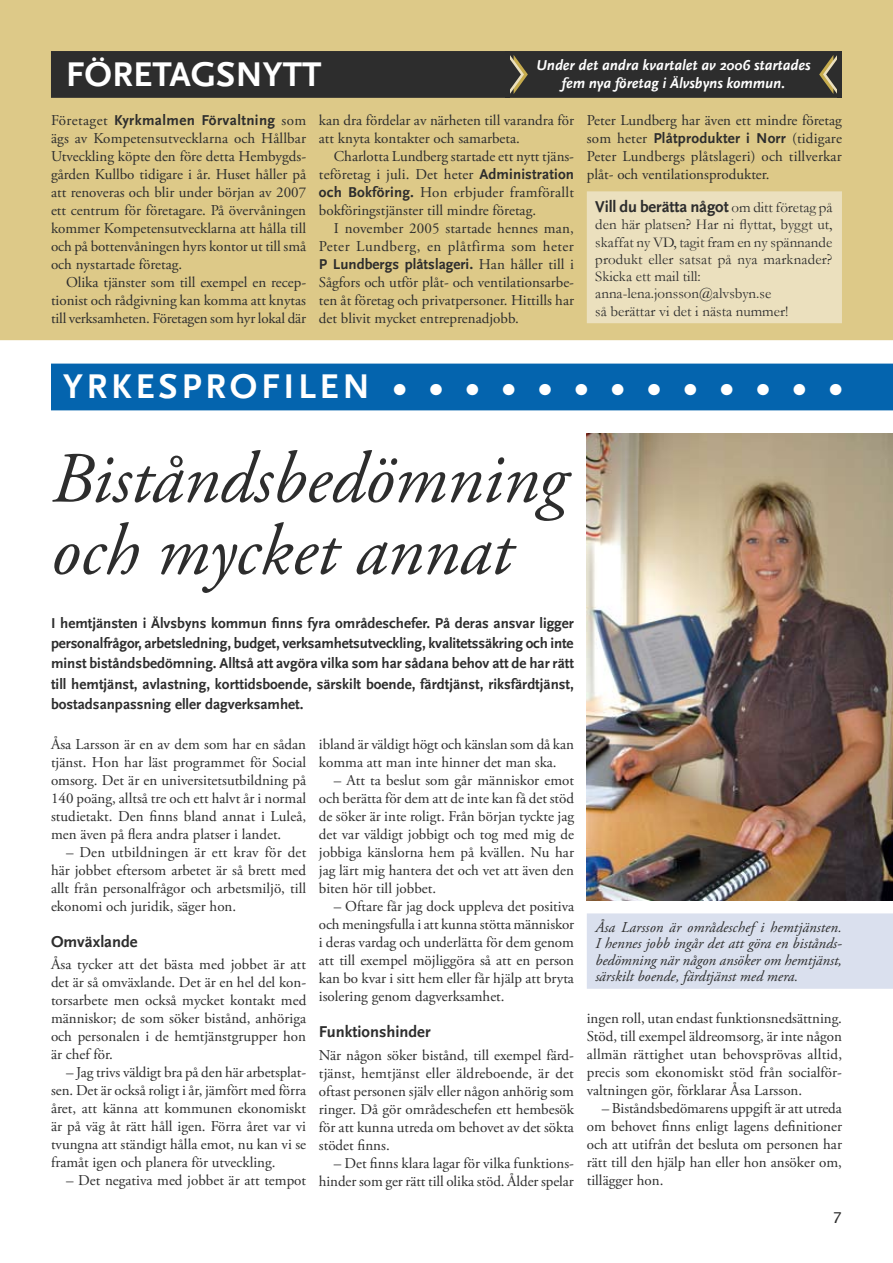
<style>
.page{position:relative;width:893px;height:1263px;background:#fff}
.page>*{position:absolute;margin:0;border:0;box-sizing:border-box;transform-origin:0 0}
.t1{font:italic 72px/72px "Adobe Garamond Pro";color:#2d2d2d}
.t2{font:700 36px "Scala Sans";letter-spacing:.1em;color:#fff}
.t3{font:700 36px "Scala Sans";color:#fff}
.t4{font:700 16.5px "Scala Sans";color:#2d2d2d}
.t5{font:15px/18px "Adobe Garamond Pro";color:#2d2d2d;text-align:justify}
.t6{font:700 15px/20.2px "Scala Sans";color:#2d2d2d;text-align:justify}
.t7{font:15px/17.2px "Garamond";color:#2d2d2d}
.t8{font:italic 15px/16.5px "Adobe Garamond Pro";color:#2d2d2d;text-align:justify}
.t9{font:italic 700 15px/18px "Scala Sans";color:#fff;text-align:center}
.t10{font:15px/18px "Adobe Garamond Pro";letter-spacing:.02em;color:#2d2d2d;text-align:right}
.t11{font:700 15px "Scala Sans";letter-spacing:.025em;color:#2d2d2d}
.t12{font:15px "Lucida Sans";color:#2d2d2d}
.s1{font-family:"Adobe Garamond Pro";font-weight:400}
.s2{font-family:"Scala Sans";font-weight:700}
.s3{font-family:"Adobe Garamond Pro"}
.s4{font-family:"Garamond";font-weight:400;font-size:15px}
</style>
<div class="page">
<img style="left:587px;top:434px;width:306px;height:467px">
<div style="left:0;top:0;width:893px;height:340px;background:#ddc988"></div>
<div style="left:52px;top:53px;width:788px;height:43px;background:#2d2d2d"></div>
<div style="left:51px;top:51px;width:791px;height:47px;border:3px solid #2d2d2d"></div>
<div style="left:588px;top:193px;width:252px;height:129px;background:#ebe0be"></div>
<div style="left:587px;top:191px;width:255px;height:132px;border:3px solid #ebe0be"></div>
<svg style="left:505px;top:47px;width:23px;height:51px"></svg>
<div style="left:505px;top:51px;width:5px;height:46px;background:#2d2d2d"></div>
<svg style="left:819px;top:51px;width:23px;height:51px"></svg>
<div style="left:837px;top:52px;width:5px;height:46px;background:#2d2d2d"></div>
<div style="left:51px;top:364px;width:842px;height:46px;background:#0464ae"></div>
<div style="left:587px;top:913px;width:306px;height:76px;background:#dae0ee"></div>
<h2 class="t3" style="left:66px;top:55px;width:257px">FÖRETAGSNYTT</h2>
<p class="t9" style="left:536px;top:57px;width:276px">Under det andra kvartalet av 2006 startades fem nya företag i Älvsbyns kommun.</p>
<p class="t11" style="left:51px;top:112px;width:257px"><span class="s1">Företaget</span> Kyrkmalmen Förvaltning <span class="s1">som</span></p>
<p class="t5" style="left:51px;top:130px;width:257px">ägs av Kompetensutvecklarna och Hållbar Utveckling köpte den före detta Hembygds&shy;gården Kullbo tidigare i år. Huset håller på att renoveras och blir under början av 2007 ett centrum för företagare. På övervåningen kommer Kompetensutvecklarna att hålla till och på bottenvåningen hyrs kontor ut till små och nystartade företag.</p>
<p class="t5" style="left:51px;top:274px;width:257px;text-indent:15px">Olika tjänster som till exempel en recep&shy;tionist och rådgivning kan komma att knytas till verksamheten. Företagen som hyr lokal där</p>
<p class="t5" style="left:319px;top:111px;width:257px">kan dra fördelar av närheten till varandra för att knyta kontakter och samarbeta.</p>
<p class="t5" style="left:319px;top:147px;width:257px;text-indent:15px">Charlotta Lundberg startade ett nytt tjäns&shy;teföretag i juli. Det heter <span class="s2">Administration och Bokföring.</span> Hon erbjuder framförallt bokföringstjänster till mindre företag.</p>
<p class="t10" style="left:319px;top:219px;width:256px">I november 2005 startade hennes man,<br>Peter Lundberg, en plåtfirma som heter</p>
<p class="t6" style="left:319px;top:254px;width:257px">P Lundbergs plåtslageri<span class="s3">.</span> <span class="s1">Han håller till i</span></p>
<p class="t5" style="left:319px;top:273px;width:257px">Sågfors och utför plåt- och ventilationsarbe&shy;ten åt företag och privatpersoner. Hittills har det blivit mycket entreprenadjobb.</p>
<p class="t5" style="left:587px;top:111px;width:257px">Peter Lundberg har även ett mindre företag</p>
<p class="t6" style="left:587px;top:128px;width:257px"><span class="s1">som heter</span> Plåtprodukter i Norr <span class="s1">(tidigare</span></p>
<p class="t5" style="left:587px;top:147px;width:256px">Peter Lundbergs plåtslageri) och tillverkar plåt- och ventilationsprodukter.</p>
<p class="t4" style="left:595px;top:198px;width:239px">Vill du berätta något <span class="s4">om ditt företag på</span></p>
<p class="t7" style="left:595px;top:216px;width:239px">den här platsen? Har ni flyttat, byggt ut, skaffat ny VD, tagit fram en ny spännande produkt eller satsat på nya marknader?<br>Skicka ett mail till: anna-lena.jonsson@alvsbyn.se<br>så berättar vi det i nästa nummer!</p>
<h2 class="t2" style="left:63px;top:367px;width:780px">YRKESPROFILEN • • • • • • • • • • • • •</h2>
<h1 class="t1" style="left:51px;top:445px;width:517px">Biståndsbedömning och mycket annat</h1>
<p class="t6" style="left:51px;top:613px;width:525px">I hemtjänsten i Älvsbyns kommun finns fyra områdeschefer. På deras ansvar ligger personalfrågor, arbetsledning, budget, verksamhetsutveckling, kvalitetssäkring och inte minst biståndsbedömning. Alltså att avgöra vilka som har sådana behov att de har rätt till hemtjänst, avlastning, korttidsboende, särskilt boende, färdtjänst, riksfärdtjänst, bostadsanpassning eller dagverksamhet.</p>
<p class="t5" style="left:51px;top:735px;width:257px">Åsa Larsson är en av dem som har en sådan tjänst. Hon har läst programmet för Social omsorg. Det är en universitetsutbildning på 140 poäng, alltså tre och ett halvt år i normal studietakt. Den finns bland annat i Luleå, men även på flera andra platser i landet.</p>
<p class="t5" style="left:51px;top:843px;width:257px;text-indent:15px">– Den utbildningen är ett krav för det här jobbet eftersom arbetet är så brett med allt från personalfrågor och arbetsmiljö, till ekonomi och juridik, säger hon.</p>
<p class="t4" style="left:51px;top:932px;width:88px">Omväxlande</p>
<p class="t5" style="left:51px;top:956px;width:257px">Åsa tycker att det bästa med jobbet är att det är så omväxlande. Det är en hel del kon&shy;torsarbete men också mycket kontakt med människor; de som söker bistånd, anhöriga och personalen i de hemtjänstgrupper hon är chef för.</p>
<p class="t5" style="left:51px;top:1064px;width:257px;text-indent:15px">– Jag trivs väldigt bra på den här arbetsplat&shy;sen. Det är också roligt i år, jämfört med förra året, att känna att kommunen ekonomiskt är på väg åt rätt håll igen. Förra året var vi tvungna att ständigt hålla emot, nu kan vi se framåt igen och planera för utveckling.</p>
<p class="t5" style="left:66px;top:1172px;width:242px">– Det negativa med jobbet är att tempot</p>
<p class="t5" style="left:319px;top:736px;width:256px">ibland är väldigt högt och känslan som då kan komma att man inte hinner det man ska.</p>
<p class="t5" style="left:319px;top:772px;width:257px;text-indent:15px">– Att ta beslut som går människor emot och berätta för dem att de inte kan få det stöd de söker är inte roligt. Från början tyckte jag det var väldigt jobbigt och tog med mig de jobbiga känslorna hem på kvällen. Nu har jag lärt mig hantera det och vet att även den biten hör till jobbet.</p>
<p class="t5" style="left:319px;top:898px;width:257px;text-indent:15px">– Oftare får jag dock uppleva det positiva och meningsfulla i att kunna stötta människor i deras vardag och underlätta för dem genom att till exempel möjliggöra så att en person kan bo kvar i sitt hem eller får hjälp att bryta isolering genom dagverksamhet.</p>
<p class="t4" style="left:319px;top:1023px;width:113px">Funktionshinder</p>
<p class="t5" style="left:319px;top:1046px;width:257px">När någon söker bistånd, till exempel färd&shy;tjänst, hemtjänst eller äldreboende, är det oftast personen själv eller någon anhörig som ringer. Då gör områdeschefen ett hembesök för att kunna utreda om behovet av det sökta stödet finns.</p>
<p class="t5" style="left:319px;top:1154px;width:257px;text-align:right">– Det finns klara lagar för vilka funktions&shy;hinder som ger rätt till olika stöd. Ålder spelar</p>
<p class="t8" style="left:595px;top:919px;width:248px">Åsa Larsson är områdeschef i hemtjänsten.<br>I hennes jobb ingår det att göra en bistånds&shy;bedömning när någon ansöker om hemtjänst, särskilt boende, färdtjänst med mera.</p>
<p class="t5" style="left:587px;top:1010px;width:257px">ingen roll, utan endast funktionsnedsättning.<br>Stöd, till exempel äldreomsorg, är inte någon allmän rättighet utan behovsprövas alltid, precis som ekonomiskt stöd från socialför&shy;valtningen gör, förklarar Åsa Larsson.</p>
<p class="t5" style="left:587px;top:1100px;width:257px;text-indent:15px">– Biståndsbedömarens uppgift är att utreda om behovet finns enligt lagens definitioner och att utifrån det besluta om personen har rätt till den hjälp han eller hon ansöker om, tillägger hon.</p>
<p class="t12" style="left:832px;top:1208px;width:11px">7</p>
</div>
